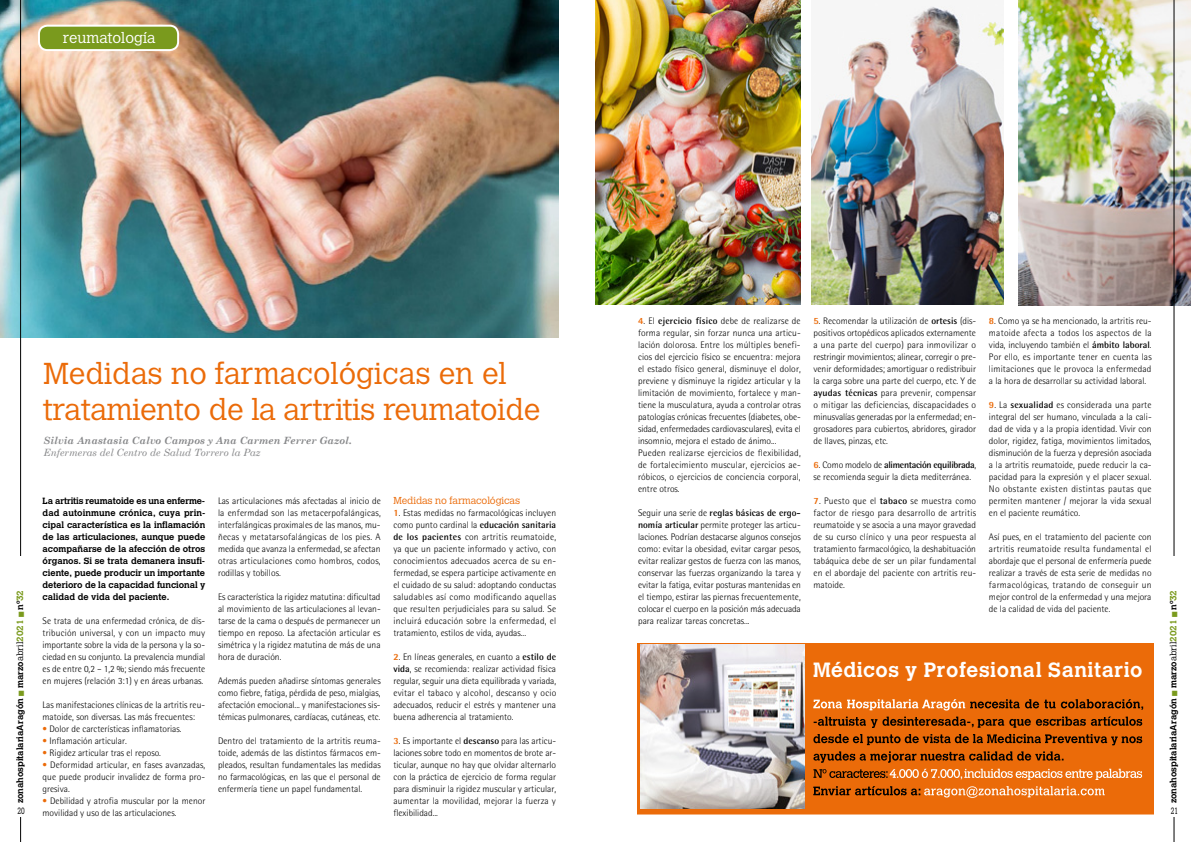
<style>
.page{position:relative;width:1191px;height:842px;background:#fff}
.page>*{position:absolute;margin:0;border:0;box-sizing:border-box;transform-origin:0 0}
.t1{font:300 30px/36px "Calvert";letter-spacing:-.005em;color:#eb6b09}
.t2{font:700 20.5px "Calvert";letter-spacing:.03em;color:#fff}
.t3{font:300 15px "Calvert";color:#fff}
.t4{font:italic 700 10px "Century Schoolbook";color:#87888a}
.t5{font:italic 10px "Century Schoolbook";color:#87888a}
.t6{font:300 10px "Calvert";letter-spacing:-.01em;color:#eb6b09}
.t7{font:300 9.5px/12px "Rotis Semi Sans";color:#000;text-align:justify}
.t8{font:700 9px/12px "Calvert";color:#000;text-align:justify}
.t9{font:300 9px "Calvert";color:#000;scale:.7 1}
.s1{color:#7a9a1d}
.s2{font-weight:300}
.s3{color:#eb6b09}
.s4{font-weight:800;color:#eb6b09}
.s5{font-weight:700}
</style>
<div class="page">
<img style="left:1018px;top:0;width:173px;height:305px">
<img style="left:0;top:0;width:558px;height:337px">
<div style="left:637px;top:643px;width:516px;height:171px;background:#eb6b09"></div>
<img style="left:640px;top:645px;width:165px;height:164px">
<svg style="left:813px;top:786px;width:291px;height:12px;background:#d57730"></svg>
<svg style="left:813px;top:769px;width:329px;height:11px;background:#df8641"></svg>
<svg style="left:813px;top:751px;width:250px;height:12px;background:#a74b06"></svg>
<svg style="left:813px;top:734px;width:329px;height:11px;background:#a04805"></svg>
<svg style="left:813px;top:717px;width:329px;height:11px;background:#a14905"></svg>
<svg style="left:813px;top:699px;width:330px;height:11px;background:#c7702d"></svg>
<div style="left:39px;top:26px;width:139px;height:24px;background:#7a9a1d;border-radius:9px"></div>
<div style="left:38px;top:25px;width:141px;height:26px;border:2px solid #fff;border-radius:9px"></div>
<hr style="left:20px;top:0;width:1px;height:842px;background:#000">
<div style="left:15px;top:806px;width:12px;height:11px;background:#fff"></div>
<div style="left:14px;top:556px;width:11px;height:250px;background:#fff"></div>
<img style="left:595px;top:0;width:205px;height:305px">
<img style="left:812px;top:6px;width:191px;height:299px">
<hr style="left:1173px;top:0;width:1px;height:842px;background:#000">
<div style="left:1168px;top:806px;width:12px;height:11px;background:#fff"></div>
<div style="left:1167px;top:556px;width:11px;height:250px;background:#fff"></div>
<h3 class="t3" style="left:63px;top:30px;width:94px">reumatología</h3>
<p class="t8" style="left:14px;top:803px;width:215px;rotate:-90deg">zonahospitalariaAragón <span class="s1">■</span> marzo<span class="s2">abril</span><span class="s1">2021</span> <span class="s1">■</span> nº<span class="s1">32</span></p>
<p class="t9" style="left:18px;top:806px;width:12px">20</p>
<h1 class="t1" style="left:44px;top:356px;width:498px">Medidas no farmacológicas en el tratamiento de la artritis reumatoide</h1>
<p class="t4" style="left:44px;top:434px;width:310px">Silvia Anastasia Calvo Campos y Ana Carmen Ferrer Gazol.</p>
<p class="t5" style="left:44px;top:446px;width:218px">Enfermeras del Centro de Salud Torrero la Paz</p>
<p class="t8" style="left:43px;top:495px;width:164px">La artritis reumatoide es una enferme&shy;dad autoinmune crónica, cuya prin&shy;cipal característica es la inflamación de las articulaciones, aunque puede acompañarse de la afección de otros órganos. Si se trata demanera insufi&shy;ciente, puede producir un importante deterioro de la capacidad funcional y calidad de vida del paciente.</p>
<p class="t7" style="left:43px;top:615px;width:164px">Se trata de una enfermedad crónica, de dis&shy;tribución universal, y con un impacto muy importante sobre la vida de la persona y la so&shy;ciedad en su conjunto. La prevalencia mundial es de entre 0,2 – 1,2 %; siendo más frecuente en mujeres (relación 3:1) y en áreas urbanas.</p>
<p class="t7" style="left:43px;top:699px;width:164px">Las manifestaciones clínicas de la artritis reu&shy;matoide, son diversas. Las más frecuentes:</p>
<p class="t7" style="left:43px;top:723px;width:140px"><span class="s3">•</span> Dolor de carcterísticas inflamatorias.</p>
<p class="t7" style="left:43px;top:735px;width:86px"><span class="s3">•</span> Inflamación articular.</p>
<p class="t7" style="left:43px;top:747px;width:120px"><span class="s3">•</span> Rigidez articular tras el reposo.</p>
<p class="t7" style="left:43px;top:759px;width:164px"><span class="s3">•</span> Deformidad articular, en fases avanzadas, que puede producir invalidez de forma pro&shy;gresiva.</p>
<p class="t7" style="left:43px;top:795px;width:164px"><span class="s3">•</span> Debilidad y atrofia muscular por la menor movilidad y uso de las articulaciones.</p>
<p class="t7" style="left:218px;top:495px;width:164px">Las articulaciones más afectadas al inicio de la enfermdad son las metacerpofalángicas, interfalángicas proximales de las manos, mu&shy;ñecas y metatarsofalángicas de los pies. A medida que avanza la enfermedad, se afectan otras articulaciones como hombros, codos, rodillas y tobillos.</p>
<p class="t7" style="left:218px;top:591px;width:164px">Es característica la rigidez matutina: dificultad al movimiento de las articulaciones al levan&shy;tarse de la cama o después de permanecer un tiempo en reposo. La afectación articular es simétrica y la rigidez matutina de más de una hora de duración.</p>
<p class="t7" style="left:218px;top:675px;width:164px">Además pueden añadirse síntomas generales como fiebre, fatiga, pérdida de peso, mialgias, afectación emocional... y manifestaciones sis&shy;témicas pulmonares, cardíacas, cutáneas, etc.</p>
<p class="t7" style="left:218px;top:735px;width:164px">Dentro del tratamiento de la artritis reuma&shy;toide, además de las distintos fármacos em&shy;pleados, resultan fundamentales las medidas no farmacológicas, en las que el personal de enfermería tiene un papel fundamental.</p>
<p class="t6" style="left:393px;top:494px;width:128px">Medidas no farmacológicas</p>
<p class="t7" style="left:393px;top:507px;width:164px"><span class="s4">1</span>. Estas medidas no farmacológicas incluyen como punto cardinal la <span class="s5">educación sanitaria de los pacientes</span> con artritis reumatoide, ya que un paciente informado y activo, con conocimientos adecuados acerca de su en&shy;fermedad, se espera participe activamente en el cuidado de su salud: adoptando conductas saludables así como modificando aquellas que resulten perjudiciales para su salud. Se incluirá educación sobre la enfermedad, el tratamiento, estilos de vida, ayudas...</p>
<p class="t7" style="left:393px;top:651px;width:164px"><span class="s4">2</span>. En líneas generales, en cuanto a <span class="s5">estilo de vida</span>, se recomienda: realizar actividad física regular, seguir una dieta equilibrada y variada, evitar el tabaco y alcohol, descanso y ocio adecuados, reducir el estrés y mantener una buena adherencia al tratamiento.</p>
<p class="t7" style="left:393px;top:735px;width:164px"><span class="s4">3</span>. Es importante el <span class="s5">descanso</span> para las articu&shy;laciones sobre todo en momentos de brote ar&shy;ticular, aunque no hay que olvidar alternarlo con la práctica de ejercicio de forma regular para disminuir la rigidez muscular y articular, aumentar la movilidad, mejorar la fuerza y flexibilidad...</p>
<p class="t7" style="left:638px;top:315px;width:164px;text-align:left"><span class="s4">4</span>. El <span class="s5">ejercicio físico</span> debe de realizarse de forma regular, sin forzar nunca una articu&shy;lación dolorosa. Entre los múltiples benefi&shy;cios del ejercicio físico se encuentra: mejora el estado físico general, disminuye el dolor, previene y disminuye la rigidez articular y la limitación de movimiento, fortalece y man&shy;tiene la musculatura, ayuda a controlar otras patologías crónicas frecuentes (diabetes, obe&shy;sidad, enfermedades cardiovasculares), evita el insomnio, mejora el estado de ánimo...<br>Pueden realizarse ejercicios de flexibilidad, de fortalecimiento muscular, ejercicios ae&shy;róbicos, o ejercicios de conciencia corporal, entre otros.</p>
<p class="t7" style="left:638px;top:507px;width:164px">Seguir una serie de <span class="s5">reglas básicas de ergo&shy;nomía articular</span> permite proteger las articu&shy;laciones. Podrían destacarse algunos consejos como: evitar la obesidad, evitar cargar pesos, evitar realizar gestos de fuerza con las manos, conservar las fuerzas organizando la tarea y evitar la fatiga, evitar posturas mantenidas en el tiempo, estirar las piernas frecuentemente, colocar el cuerpo en la posición más adecuada para realizar tareas concretas...</p>
<p class="t7" style="left:813px;top:315px;width:164px"><span class="s4">5</span>. Recomendar la utilización de <span class="s5">ortesis</span> (dis&shy;positivos ortopédicos aplicados externamente a una parte del cuerpo) para inmovilizar o restringir movimientos; alinear, corregir o pre&shy;venir deformidades; amortiguar o redistribuir la carga sobre una parte del cuerpo, etc. Y de <span class="s5">ayudas técnicas</span> para prevenir, compensar o mitigar las deficiencias, discapacidades o minusvalías generadas por la enfermedad; en&shy;grosadores para cubiertos, abridores, girador de llaves, pinzas, etc.</p>
<p class="t7" style="left:813px;top:459px;width:164px"><span class="s4">6</span>. Como modelo de <span class="s5">alimentación equilibrada</span>, se recomienda seguir la dieta mediterránea.</p>
<p class="t7" style="left:813px;top:495px;width:164px"><span class="s4">7</span>. Puesto que el <span class="s5">tabaco</span> se muestra como factor de riesgo para desarrollo de artritis reumatoide y se asocia a una mayor gravedad de su curso clínico y una peor respuesta al tratamiento farmacológico, la deshabituación tabáquica debe de ser un pilar fundamental en el abordaje del paciente con artritis reu&shy;matoide.</p>
<p class="t7" style="left:989px;top:315px;width:164px"><span class="s4">8</span>. Como ya se ha mencionado, la artritis reu&shy;matoide afecta a todos los aspectos de la vida, incluyendo también el <span class="s5">ámbito laboral</span>.<br>Por ello, es importante tener en cuenta las limitaciones que le provoca la enfermedad a la hora de desarrollar su actividad laboral.</p>
<p class="t7" style="left:989px;top:399px;width:164px"><span class="s4">9</span>. La <span class="s5">sexualidad</span> es considerada una parte integral del ser humano, vinculada a la cali&shy;dad de vida y a la propia identidad. Vivir con dolor, rigidez, fatiga, movimientos limitados, disminución de la fuerza y depresión asociada a la artritis reumatoide, puede reducir la ca&shy;pacidad para la expresión y el placer sexual.<br>No obstante existen distintas pautas que permiten mantener / mejorar la vida sexual en el paciente reumático.</p>
<p class="t7" style="left:989px;top:531px;width:164px">Así pues, en el tratamiento del paciente con artritis reumatoide resulta fundamental el abordaje que el personal de enfermería puede realizar a través de esta serie de medidas no farmacológicas, tratando de conseguir un mejor control de la enfermedad y una mejora de la calidad de vida del paciente.</p>
<h2 class="t2" style="left:813px;top:657px;width:331px">Médicos y Profesional Sanitario</h2>
<p class="t8" style="left:1167px;top:803px;width:215px;rotate:-90deg">zonahospitalariaAragón <span class="s1">■</span> marzo<span class="s2">abril</span><span class="s1">2021</span> <span class="s1">■</span> nº<span class="s1">32</span></p>
<p class="t9" style="left:1170px;top:806px;width:12px">21</p>
</div>
